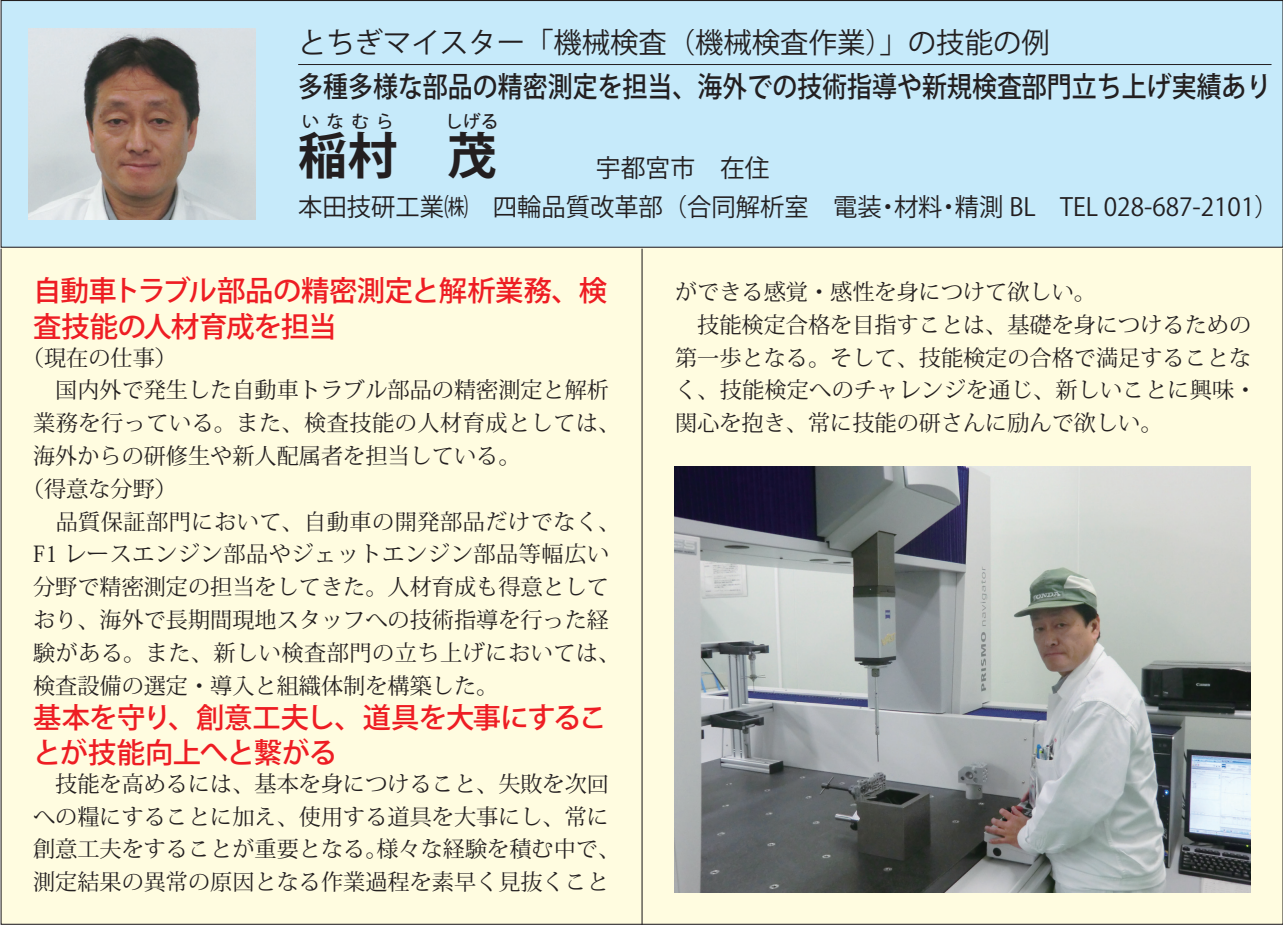
<style>
.page{position:relative;width:1283px;height:925px;background:#fff}
.page>*{position:absolute;margin:0;border:0;box-sizing:border-box;transform-origin:0 0}
.t1{font:700 49.5px "Koz Go Pro";color:#231f20}
.t2{font:500 28.25px/35.5px "Koz Go Pro";letter-spacing:-.025em;color:#ee1d23}
.t3{font:500 28.25px "Koz Go Pro";color:#231f20;scale:.88 1}
.t4{font:28.25px "Koz Go Pro";color:#231f20}
.t5{font:24.75px "Koz Go Pro";color:#231f20}
.t6{font:22.25px/32.8px "Koz Min Pro";color:#231f20}
.t7{font:22.25px "Koz Min Pro";letter-spacing:.025em;color:#231f20}
.t8{font:22.25px "Koz Min Pro";letter-spacing:.02em;color:#231f20}
.t9{font:700 17.75px "Koz Go Pro";letter-spacing:.4em;color:#231f20}
</style>
<div class="page">
<div style="left:1px;top:249px;width:1281px;height:675px;background:#fffce0"></div>
<div style="left:1px;top:1px;width:1281px;height:246px;background:#c6eafa"></div>
<hr style="left:298px;top:64px;width:973px;height:1px;background:#231f20">
<hr style="left:641px;top:249px;width:1px;height:676px;background:#231f20">
<img style="left:29px;top:28px;width:226px;height:192px">
<img style="left:674px;top:466px;width:576px;height:427px">
<p class="t4" style="left:298px;top:24px;width:753px">とちぎマイスター「機械検査（機械検査作業）」の技能の例</p>
<p class="t3" style="left:298px;top:69px;width:1107px">多種多様な部品の精密測定を担当、海外での技術指導や新規検査部門立ち上げ実績あり</p>
<h1 class="t1" style="left:298px;top:123px;width:101px">稲村</h1>
<p class="t9" style="left:302px;top:110px;width:94px">いなむら</p>
<p class="t9" style="left:445px;top:110px;width:55px">しげる</p>
<p class="t5" style="left:596px;top:151px;width:175px">宇都宮市　在住</p>
<p class="t5" style="left:298px;top:191px;width:585px">本田技研工業㈱　四輪品質改革部（合同解析室　電装</p>
<p class="t5" style="left:894px;top:191px;width:50px">材料</p>
<p class="t5" style="left:954px;top:191px;width:325px">精測 BL　TEL 028-687-2101(</p>
<p class="t5" style="left:875px;top:191px;width:26px">・</p>
<p class="t5" style="left:936px;top:191px;width:26px">・</p>
<p class="t2" style="left:33px;top:274px;width:575px">自動車トラブル部品の精密測定と解析業務、検査技能の人材育成を担当</p>
<p class="t6" style="left:22px;top:340px;width:157px">（現在の仕事(</p>
<p class="t6" style="left:33px;top:373px;width:577px">　国内外で発生した自動車トラブル部品の精密測定と解析</p>
<p class="t7" style="left:33px;top:407px;width:588px">業務を行っている。また、検査技能の人材育成としては、</p>
<p class="t6" style="left:33px;top:439px;width:489px">海外からの研修生や新人配属者を担当している。</p>
<p class="t6" style="left:22px;top:471px;width:157px">（得意な分野(</p>
<p class="t8" style="left:33px;top:505px;width:588px">　品質保証部門において、自動車の開発部品だけでなく、</p>
<p class="t7" style="left:33px;top:538px;width:577px">1F レースエンジン部品やジェットエンジン部品等幅広い</p>
<p class="t6" style="left:33px;top:570px;width:577px">分野で精密測定の担当をしてきた。人材育成も得意として</p>
<p class="t6" style="left:33px;top:602px;width:577px">おり、海外で長期間現地スタッフへの技術指導を行った経</p>
<p class="t7" style="left:33px;top:637px;width:588px">験がある。また、新しい検査部門の立ち上げにおいては、</p>
<p class="t6" style="left:33px;top:668px;width:467px">検査設備の選定･導入と組織体制を構築した。</p>
<p class="t2" style="left:33px;top:701px;width:575px">基本を守り、創意工夫し、道具を大事にすることが技能向上へと繋がる</p>
<p class="t6" style="left:33px;top:766px;width:577px">　技能を高めるには、基本を身につけること、失敗を次回</p>
<p class="t6" style="left:33px;top:799px;width:577px">への糧にすることに加え、使用する道具を大事にし、常に</p>
<p class="t6" style="left:376px;top:832px;width:245px">様々な経験を積む中で、</p>
<p class="t6" style="left:33px;top:832px;width:577px">創意工夫をすることが重要となる。<br>測定結果の異常の原因となる作業過程を素早く見抜くこと</p>
<p class="t6" style="left:675px;top:275px;width:583px">ができる感覚・感性を身につけて欲しい。<br>　技能検定合格を目指すことは、基礎を身につけるための第一歩となる。そして、技能検定の合格で満足することなく、技能検定へのチャレンジを通じ、新しいことに興味・関心を抱き、常に技能の研さんに励んで欲しい。</p>
</div>
